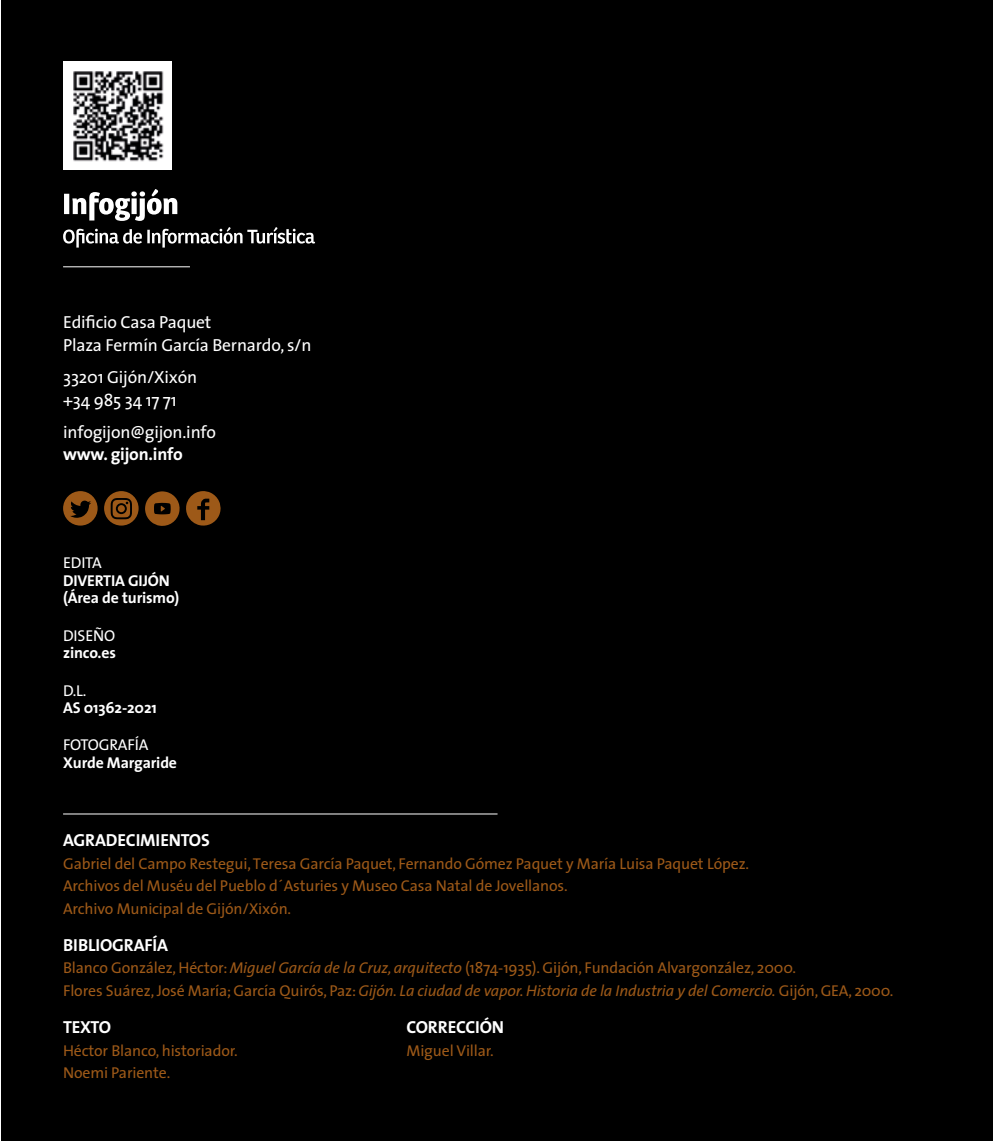
<style>
.page{position:relative;width:993px;height:1141px;background:#fff}
.page>*{position:absolute;margin:0;border:0;box-sizing:border-box;transform-origin:0 0}
.t1{font:17.5px/22.4px "The Sans";letter-spacing:-.01em;color:#fff}
.t2{font:700 17.5px "The Sans";letter-spacing:-.01em;color:#fff}
.t3{font:15.75px/22.4px "The Sans";letter-spacing:-.01em;color:#9d5918}
.t4{font:700 15.75px/17.5px "The Sans";letter-spacing:-.01em;color:#fff}
.t5{font:15.75px "The Sans";letter-spacing:-.01em;color:#fff}
.s1{font-style:italic}
</style>
<div class="page">
<div style="left:1px;top:0;width:991px;height:1140px;background:#000"></div>
<svg style="left:64px;top:189px;width:113px;height:32px"></svg>
<svg style="left:63px;top:227px;width:252px;height:21px"></svg>
<hr style="left:63px;top:266px;width:127px;height:1px;background:#fff">
<img style="left:63px;top:61px;width:108px;height:108px">
<svg style="left:63px;top:491px;width:35px;height:35px"></svg>
<svg style="left:104px;top:491px;width:35px;height:35px"></svg>
<svg style="left:145px;top:491px;width:76px;height:35px"></svg>
<hr style="left:63px;top:814px;width:434px;height:1px;background:#fff">
<p class="t1" style="left:63px;top:311px;width:250px">Edificio Casa Paquet<br>Plaza Fermín García Bernardo, s/n</p>
<p class="t1" style="left:63px;top:365px;width:136px">33201 Gijón/Xixón +34 985 34 17 71</p>
<p class="t1" style="left:63px;top:420px;width:154px">infogijon@gijon.info</p>
<p class="t2" style="left:63px;top:440px;width:121px">www. gijon.info</p>
<p class="t5" style="left:63px;top:550px;width:40px">EDITA</p>
<p class="t4" style="left:63px;top:571px;width:118px">DIVERTIA GIJÓN (Área de turismo)</p>
<p class="t5" style="left:63px;top:622px;width:54px">DISEÑO</p>
<p class="t4" style="left:63px;top:644px;width:54px">zinco.es</p>
<p class="t5" style="left:63px;top:677px;width:25px">D.L.</p>
<p class="t4" style="left:63px;top:699px;width:95px">AS 01362-2021</p>
<p class="t5" style="left:63px;top:732px;width:87px">FOTOGRAFÍA</p>
<p class="t4" style="left:63px;top:753px;width:115px">Xurde Margaride</p>
<p class="t2" style="left:63px;top:826px;width:148px">AGRADECIMIENTOS</p>
<p class="t3" style="left:63px;top:852px;width:687px">Gabriel del Campo Restegui, Teresa García Paquet, Fernando Gómez Paquet y María Luisa Paquet López.<br>Archivos del Muséu del Pueblo d´Asturies y Museo Casa Natal de Jovellanos.<br>Archivo Municipal de Gijón/Xixón.</p>
<p class="t2" style="left:63px;top:930px;width:106px">BIBLIOGRAFÍA</p>
<p class="t3" style="left:63px;top:956px;width:831px">Blanco González, Héctor: <span class="s1">Miguel García de la Cruz, arquitecto</span> (1874-1935). Gijón, Fundación Alvargonzález, 2000.<br>Flores Suárez, José María; García Quirós, Paz: <span class="s1">Gijón. La ciudad de vapor. Historia de la Industria y del Comercio.</span> Gijón, GEA, 2000.</p>
<p class="t2" style="left:63px;top:1013px;width:49px">TEXTO</p>
<p class="t3" style="left:63px;top:1039px;width:176px">Héctor Blanco, historiador.<br>Noemi Pariente.</p>
<p class="t2" style="left:406px;top:1013px;width:99px">CORRECCIÓN</p>
<p class="t3" style="left:406px;top:1039px;width:89px">Miguel Villar.</p>
</div>
